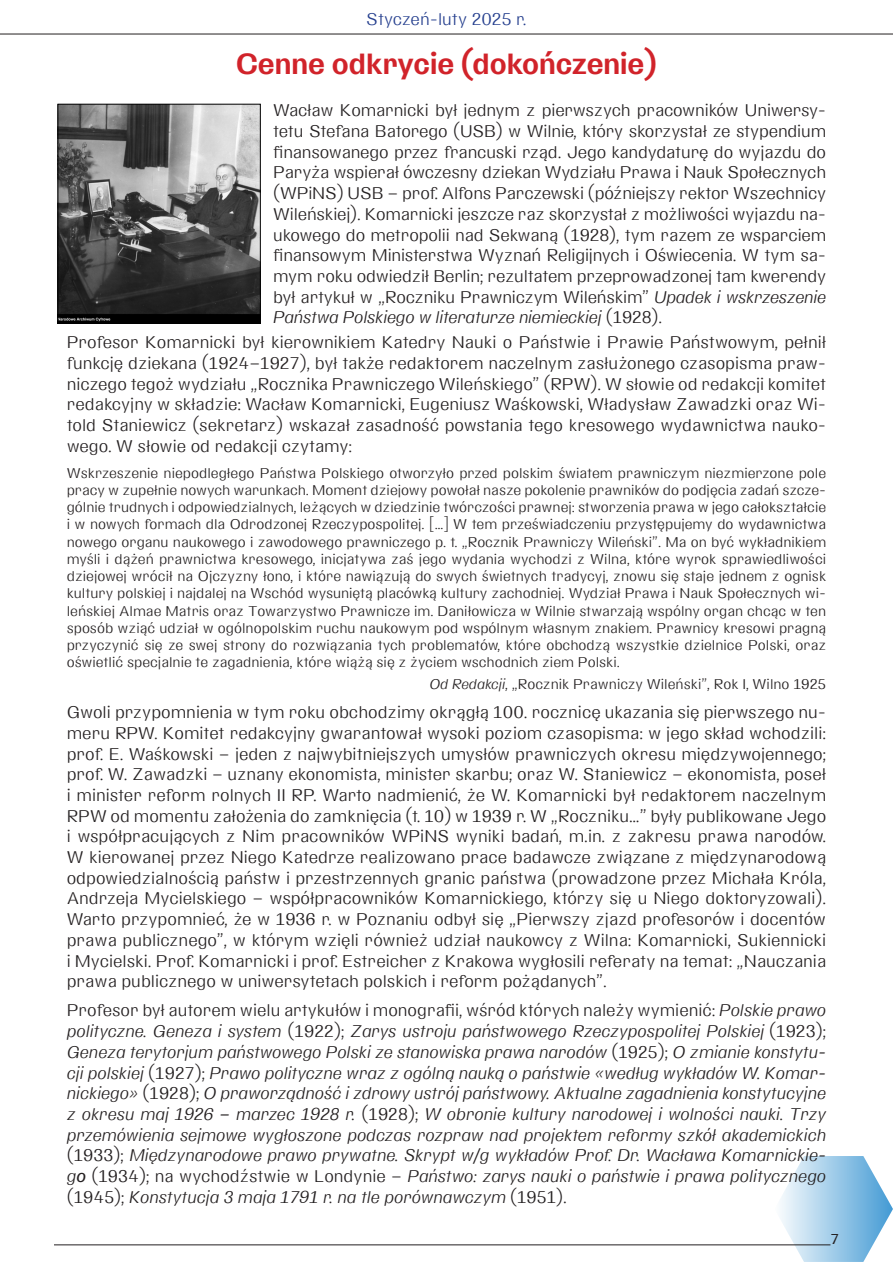
<style>
.page{position:relative;width:893px;height:1263px;background:#fff}
.page>*{position:absolute;margin:0;border:0;box-sizing:border-box;transform-origin:0 0}
.Tytuł{font:600 30px "Leopoldina";color:#d1232a}
._01_tekst_glowny{font:100 18px/20.7px "Leopoldina";letter-spacing:-.01em;color:#231f20;text-align:justify}
._01_tekst_glowny-2{font:italic 100 18px/20.7px "Leopoldina";color:#231f20;text-align:justify}
.t1{font:100 18px "Leopoldina";color:#253f8e}
._01_tekst_glowny-3{font:100 15px/17.2px "Leopoldina";color:#231f20;text-align:justify}
.t2{font:300 15px "Leopoldina";color:#231f20}
.s1{font-style:italic}
.s2{font-style:normal}
.s3{font-weight:400}
</style>
<div class="page">
<hr style="left:0;top:34px;width:893px;height:1px;background:#231f20">
<svg style="left:774px;top:1156px;width:119px;height:106px"></svg>
<hr style="left:54px;top:1244px;width:776px;height:1px;background:#231f20">
<img style="left:60px;top:106px;width:199px;height:215px">
<div style="left:58px;top:104px;width:203px;height:219px;border:1px solid #000"></div>
<p class="t1" style="left:366px;top:7px;width:162px">Styczeń-luty 2025 r.</p>
<p class="Tytuł" style="left:236px;top:45px;width:422px">Cenne odkrycie (dokończenie)</p>
<p class="_01_tekst_glowny" style="left:273px;top:100px;width:554px">Wacław Komarnicki był jednym z pierwszych pracowników Uniwersy&shy;tetu Stefana Batorego (USB) w Wilnie, który skorzystał ze stypendium finansowanego przez francuski rząd. Jego kandydaturę do wyjazdu do Paryża wspierał ówczesny dziekan Wydziału Prawa i Nauk Społecznych (WPiNS) USB – prof. Alfons Parczewski (późniejszy rektor Wszechnicy Wileńskiej). Komarnicki jeszcze raz skorzystał z możliwości wyjazdu na&shy;ukowego do metropolii nad Sekwaną (1928), tym razem ze wsparciem finansowym Ministerstwa Wyznań Religijnych i Oświecenia. W tym sa&shy;mym roku odwiedził Berlin; rezultatem przeprowadzonej tam kwerendy był artykuł w „Roczniku Prawniczym Wileńskim” <span class="s1">Upadek i wskrzeszenie Państwa Polskiego w literaturze niemieckiej</span> (1928).</p>
<p class="_01_tekst_glowny" style="left:67px;top:332px;width:761px">Profesor Komarnicki był kierownikiem Katedry Nauki o Państwie i Prawie Państwowym, pełnił funkcję dziekana (1924–1927), był także redaktorem naczelnym zasłużonego czasopisma praw&shy;niczego tegoż wydziału „Rocznika Prawniczego Wileńskiego” (RPW). W słowie od redakcji komitet redakcyjny w składzie: Wacław Komarnicki, Eugeniusz Waśkowski, Władysław Zawadzki oraz Wi&shy;told Staniewicz (sekretarz) wskazał zasadność powstania tego kresowego wydawnictwa nauko&shy;wego. W słowie od redakcji czytamy:</p>
<p class="_01_tekst_glowny-3" style="left:67px;top:464px;width:761px">Wskrzeszenie niepodległego Państwa Polskiego otworzyło przed polskim światem prawniczym niezmierzone pole pracy w zupełnie nowych warunkach. Moment dziejowy powołał nasze pokolenie prawników do podjęcia zadań szcze&shy;gólnie trudnych i odpowiedzialnych, leżących w dziedzinie twórczości prawnej: stworzenia prawa w jego całokształcie i w nowych formach dla Odrodzonej Rzeczypospolitej. […] W tem przeświadczeniu przystępujemy do wydawnictwa nowego organu naukowego i zawodowego prawniczego p. t. „Rocznik Prawniczy Wileński”. Ma on być wykładnikiem myśli i dążeń prawnictwa kresowego, inicjatywa zaś jego wydania wychodzi z Wilna, które wyrok sprawiedliwości dziejowej wrócił na Ojczyzny łono, i które nawiązują do swych świetnych tradycyj, znowu się staje jednem z ognisk kultury polskiej i najdalej na Wschód wysuniętą placówką kultury zachodniej. Wydział Prawa i Nauk Społecznych wi&shy;leńskiej Almae Matris oraz Towarzystwo Prawnicze im. Daniłowicza w Wilnie stwarzają wspólny organ chcąc w ten sposób wziąć udział w ogólnopolskim ruchu naukowym pod wspólnym własnym znakiem. Prawnicy kresowi pragną przyczynić się ze swej strony do rozwiązania tych problematów, które obchodzą wszystkie dzielnice Polski, oraz oświetlić specjalnie te zagadnienia, które wiążą się z życiem wschodnich ziem Polski.</p>
<p class="_01_tekst_glowny-3" style="left:429px;top:675px;width:398px"><span class="s1">Od Redakcji</span>, „Rocznik Prawniczy Wileński”, Rok I, Wilno 1925</p>
<p class="_01_tekst_glowny" style="left:67px;top:702px;width:761px">Gwoli przypomnienia w tym roku obchodzimy okrągłą 100. rocznicę ukazania się pierwszego nu&shy;meru RPW. Komitet redakcyjny gwarantował wysoki poziom czasopisma: w jego skład wchodzili: prof. E. Waśkowski – jeden z najwybitniejszych umysłów prawniczych okresu międzywojennego; prof. W. Zawadzki – uznany ekonomista, minister skarbu; oraz W. Staniewicz – ekonomista, poseł i minister reform rolnych II RP. Warto nadmienić, że W. Komarnicki był redaktorem naczelnym RPW od momentu założenia do zamknięcia (t. 10) w 1939 r. W „Roczniku…” były publikowane Jego i współpracujących z Nim pracowników WPiNS wyniki badań, m.in. z zakresu prawa narodów.<br>W kierowanej przez Niego Katedrze realizowano prace badawcze związane z międzynarodową odpowiedzialnością państw i przestrzennych granic państwa (prowadzone przez Michała Króla, Andrzeja Mycielskiego – współpracowników Komarnickiego, którzy się u Niego doktoryzowali).<br>Warto przypomnieć, że w 1936 r. w Poznaniu odbył się „Pierwszy zjazd profesorów i docentów prawa publicznego”, w którym wzięli również udział naukowcy z Wilna: Komarnicki, Sukiennicki i Mycielski. Prof. Komarnicki i prof. Estreicher z Krakowa wygłosili referaty na temat: „Nauczania prawa publicznego w uniwersytetach polskich i reform pożądanych”.</p>
<p class="_01_tekst_glowny-2" style="left:67px;top:1000px;width:761px"><span class="s2">Profesor był autorem wielu artykułów i monografii, wśród których należy wymienić:</span> Polskie prawo polityczne. Geneza i system <span class="s2">(1922);</span> Zarys ustroju państwowego Rzeczypospolitej Polskiej <span class="s2">(1923); </span>Geneza terytorjum państwowego Polski ze stanowiska prawa narodów <span class="s2">(1925);</span> O zmianie konstytu&shy;cji polskiej <span class="s2">(1927);</span> Prawo polityczne wraz z ogólną nauką o państwie «według wykładów W. Komar&shy;nickiego» <span class="s2">(1928);</span> O praworządność i zdrowy ustrój państwowy. Aktualne zagadnienia konstytucyjne z okresu maj 1926 – marzec 1928 r. <span class="s2">(1928);</span> W obronie kultury narodowej i wolności nauki. Trzy przemówienia sejmowe wygłoszone podczas rozpraw nad projektem reformy szkół akademickich <span class="s2">(1933);</span> Międzynarodowe prawo prywatne. Skrypt w/g wykładów Prof. Dr. Wacława Komarnickie&shy;g<span class="s3">o</span> <span class="s2">(1934); na wychodźstwie w Londynie –</span> Państwo: zarys nauki o państwie i prawa politycznego <span class="s2">(1945);</span> Konstytucja 3 maja 1791 r. na tle porównawczym <span class="s2">(1951).</span></p>
<p class="t2" style="left:831px;top:1229px;width:10px">7</p>
</div>
